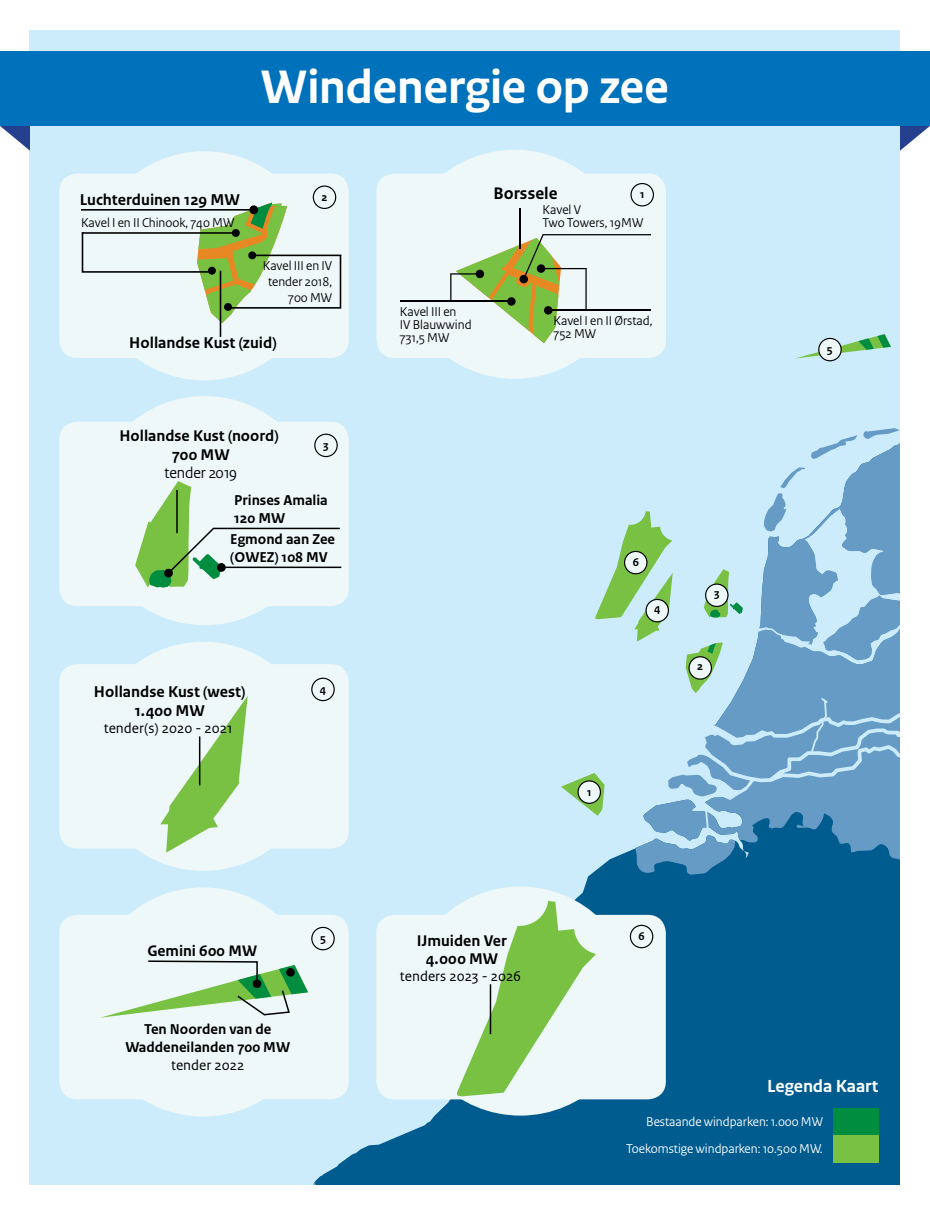
<style>
.page{position:relative;width:930px;height:1215px;background:#fff}
.page>*{position:absolute;margin:0;border:0;box-sizing:border-box;transform-origin:0 0}
.t1{font:700 49.5px "Rijksoverheid Sans Text";letter-spacing:-.01em;color:#fff}
.t2{font:700 18.3px "Rijksoverheid Sans Text";letter-spacing:-.005em;color:#fff}
.t3{font:700 17.55px "Rijksoverheid Sans Text";color:#000}
.t4{font:700 16.5px "Rijksoverheid Sans Text";color:#000}
.t5{font:700 16.35px/18.6px "Rijksoverheid Sans Text";color:#000;text-align:center}
.t6{font:16.35px "Rijksoverheid Sans Heading";color:#000}
.t7{font:700 16.2px/18.6px "Rijksoverheid Sans Text";color:#000;text-align:center}
.t8{font:700 16.05px "Rijksoverheid Sans Text";color:#000}
.t9{font:700 15px/18px "Rijksoverheid Sans Text";color:#000}
.t10{font:15px "Rijksoverheid Sans Text";color:#000}
.t11{font:13.5px/13.2px "Rijksoverheid Sans Heading";color:#000}
.t12{font:13.5px/27.3px "Rijksoverheid Sans Heading";color:#fff;text-align:right}
.t13{font:700 11.7px "Rijksoverheid Sans Text";color:#000}
</style>
<div class="page">
<div style="left:30px;top:31px;width:870px;height:1154px;background:#ccecfc"></div>
<svg style="left:313px;top:592px;width:587px;height:593px"></svg>
<svg style="left:635px;top:428px;width:265px;height:447px"></svg>
<svg style="left:561px;top:773px;width:44px;height:43px"></svg>
<svg style="left:595px;top:511px;width:78px;height:131px"></svg>
<svg style="left:795px;top:334px;width:96px;height:25px"></svg>
<svg style="left:686px;top:509px;width:214px;height:443px"></svg>
<div style="left:833px;top:1108px;width:46px;height:27px;background:#008d3f"></div>
<div style="left:833px;top:1135px;width:46px;height:27px;background:#78c143"></div>
<div style="left:0;top:51px;width:930px;height:75px;background:#0071bb"></div>
<svg style="left:0;top:126px;width:30px;height:25px"></svg>
<svg style="left:900px;top:126px;width:30px;height:25px"></svg>
<div style="left:59px;top:422px;width:290px;height:184px;background:#eff8f8;border-radius:18px"></div>
<div style="left:90px;top:396px;width:229px;height:229px;background:#eff8f8;border-radius:50%"></div>
<svg style="left:135px;top:481px;width:206px;height:107px"></svg>
<hr style="left:176px;top:490px;width:2px;height:43px;background:#000">
<div style="left:314px;top:434px;width:24px;height:23px;border:1px solid #000;border-radius:50%"></div>
<div style="left:59px;top:174px;width:290px;height:184px;background:#eff8f8;border-radius:18px"></div>
<div style="left:90px;top:151px;width:229px;height:229px;background:#eff8f8;border-radius:50%"></div>
<hr style="left:220px;top:271px;width:1px;height:66px;background:#000">
<svg style="left:81px;top:202px;width:261px;height:121px"></svg>
<div style="left:313px;top:186px;width:23px;height:23px;border:1px solid #000;border-radius:50%"></div>
<div style="left:376px;top:174px;width:290px;height:184px;background:#eff8f8;border-radius:18px"></div>
<div style="left:400px;top:150px;width:229px;height:229px;background:#eff8f8;border-radius:50%"></div>
<hr style="left:400px;top:301px;width:112px;height:1px;background:#000">
<svg style="left:450px;top:234px;width:201px;height:109px"></svg>
<div style="left:537px;top:264px;width:8px;height:9px;background:#000;border-radius:50%"></div>
<hr style="left:519px;top:208px;width:1px;height:41px;background:#000">
<div style="left:630px;top:183px;width:24px;height:23px;border:1px solid #000;border-radius:50%"></div>
<div style="left:59px;top:915px;width:290px;height:184px;background:#eff8f8;border-radius:18px"></div>
<div style="left:88px;top:887px;width:230px;height:230px;background:#eff8f8;border-radius:50%"></div>
<svg style="left:100px;top:960px;width:208px;height:58px"></svg>
<div style="left:311px;top:927px;width:24px;height:23px;border:1px solid #000;border-radius:50%"></div>
<div style="left:625px;top:551px;width:22px;height:23px;background:#eff8f8;border-radius:50%"></div>
<div style="left:624px;top:551px;width:24px;height:23px;border:1px solid #000;border-radius:50%"></div>
<div style="left:646px;top:599px;width:22px;height:23px;background:#eff8f8;border-radius:50%"></div>
<div style="left:645px;top:599px;width:24px;height:23px;border:1px solid #000;border-radius:50%"></div>
<div style="left:578px;top:781px;width:22px;height:22px;background:#eff8f8;border-radius:50%"></div>
<div style="left:577px;top:780px;width:24px;height:24px;border:1px solid #000;border-radius:50%"></div>
<div style="left:689px;top:657px;width:22px;height:22px;background:#eff8f8;border-radius:50%"></div>
<div style="left:688px;top:656px;width:24px;height:24px;border:1px solid #000;border-radius:50%"></div>
<div style="left:706px;top:584px;width:22px;height:22px;background:#eff8f8;border-radius:50%"></div>
<div style="left:705px;top:584px;width:24px;height:23px;border:1px solid #000;border-radius:50%"></div>
<div style="left:819px;top:338px;width:22px;height:23px;background:#eff8f8;border-radius:50%"></div>
<div style="left:818px;top:338px;width:24px;height:23px;border:1px solid #000;border-radius:50%"></div>
<div style="left:59px;top:664px;width:290px;height:185px;background:#eff8f8;border-radius:18px"></div>
<div style="left:89px;top:642px;width:229px;height:229px;background:#eff8f8;border-radius:50%"></div>
<svg style="left:160px;top:696px;width:88px;height:157px"></svg>
<hr style="left:199px;top:736px;width:1px;height:49px;background:#000">
<div style="left:376px;top:915px;width:290px;height:184px;background:#eff8f8;border-radius:18px"></div>
<div style="left:406px;top:887px;width:229px;height:229px;background:#eff8f8;border-radius:50%"></div>
<svg style="left:457px;top:901px;width:139px;height:195px"></svg>
<hr style="left:490px;top:984px;width:1px;height:50px;background:#000">
<div style="left:630px;top:925px;width:23px;height:23px;border:1px solid #000;border-radius:50%"></div>
<div style="left:311px;top:678px;width:24px;height:23px;border:1px solid #000;border-radius:50%"></div>
<h1 class="t1" style="left:261px;top:59px;width:410px">Windenergie op zee</h1>
<p class="t4" style="left:80px;top:190px;width:162px">Luchterduinen 129 MW</p>
<p class="t11" style="left:81px;top:216px;width:155px">Kavel I en II Chinook, 740 MW</p>
<p class="t13" style="left:322px;top:190px;width:7px">2</p>
<p class="t3" style="left:494px;top:183px;width:65px">Borssele</p>
<p class="t11" style="left:543px;top:203px;width:102px">Kavel V<br>Two Towers, 19MW</p>
<p class="t13" style="left:640px;top:188px;width:6px">1</p>
<p class="t11" style="left:263px;top:258px;width:71px;line-height:16.2px;text-align:right">Kavel III en IV tender 2018,<br>700 MW</p>
<p class="t4" style="left:129px;top:333px;width:149px">Hollandse Kust (zuid)</p>
<p class="t11" style="left:400px;top:305px;width:73px">Kavel III en<br>IV Blauwwind<br>731,5 MW</p>
<p class="t11" style="left:554px;top:314px;width:100px">Kavel I en II Ørstad,<br>752 MW</p>
<p class="t5" style="left:120px;top:427px;width:161px">Hollandse Kust (noord)<br>700 MW</p>
<p class="t6" style="left:164px;top:463px;width:74px">tender 2019</p>
<p class="t13" style="left:323px;top:439px;width:7px">3</p>
<p class="t9" style="left:234px;top:492px;width:95px">Prinses Amalia<br>120 MW</p>
<p class="t9" style="left:230px;top:530px;width:106px">Egmond aan Zee (OWEZ) 108 MV</p>
<p class="t5" style="left:94px;top:682px;width:153px">Hollandse Kust (west)<br>1.400 MW</p>
<p class="t10" style="left:104px;top:719px;width:130px">tender(s) 2020 - 2021</p>
<p class="t13" style="left:320px;top:683px;width:8px">4</p>
<p class="t13" style="left:633px;top:556px;width:8px">6</p>
<p class="t13" style="left:654px;top:602px;width:8px">4</p>
<p class="t13" style="left:714px;top:587px;width:7px">3</p>
<p class="t13" style="left:697px;top:660px;width:7px">2</p>
<p class="t13" style="left:587px;top:785px;width:6px">1</p>
<p class="t8" style="left:147px;top:941px;width:111px">Gemini 600 MW</p>
<p class="t9" style="left:125px;top:1020px;width:166px;text-align:center">Ten Noorden van de<br>Waddeneilanden 700 MW</p>
<p class="t10" style="left:171px;top:1056px;width:75px">tender 2022</p>
<p class="t13" style="left:320px;top:932px;width:8px">5</p>
<p class="t7" style="left:417px;top:931px;width:91px">IJmuiden Ver<br>4.000 MW</p>
<p class="t13" style="left:639px;top:930px;width:8px">6</p>
<p class="t10" style="left:400px;top:968px;width:123px">tenders 2023 - 2026</p>
<p class="t13" style="left:827px;top:343px;width:8px">5</p>
<h2 class="t2" style="left:767px;top:1075px;width:113px">Legenda Kaart</h2>
<p class="t12" style="left:626px;top:1108px;width:198px">Bestaande windparken: 1.000 MW<br>Toekomstige windparken: 10.500 MW.</p>
</div>
